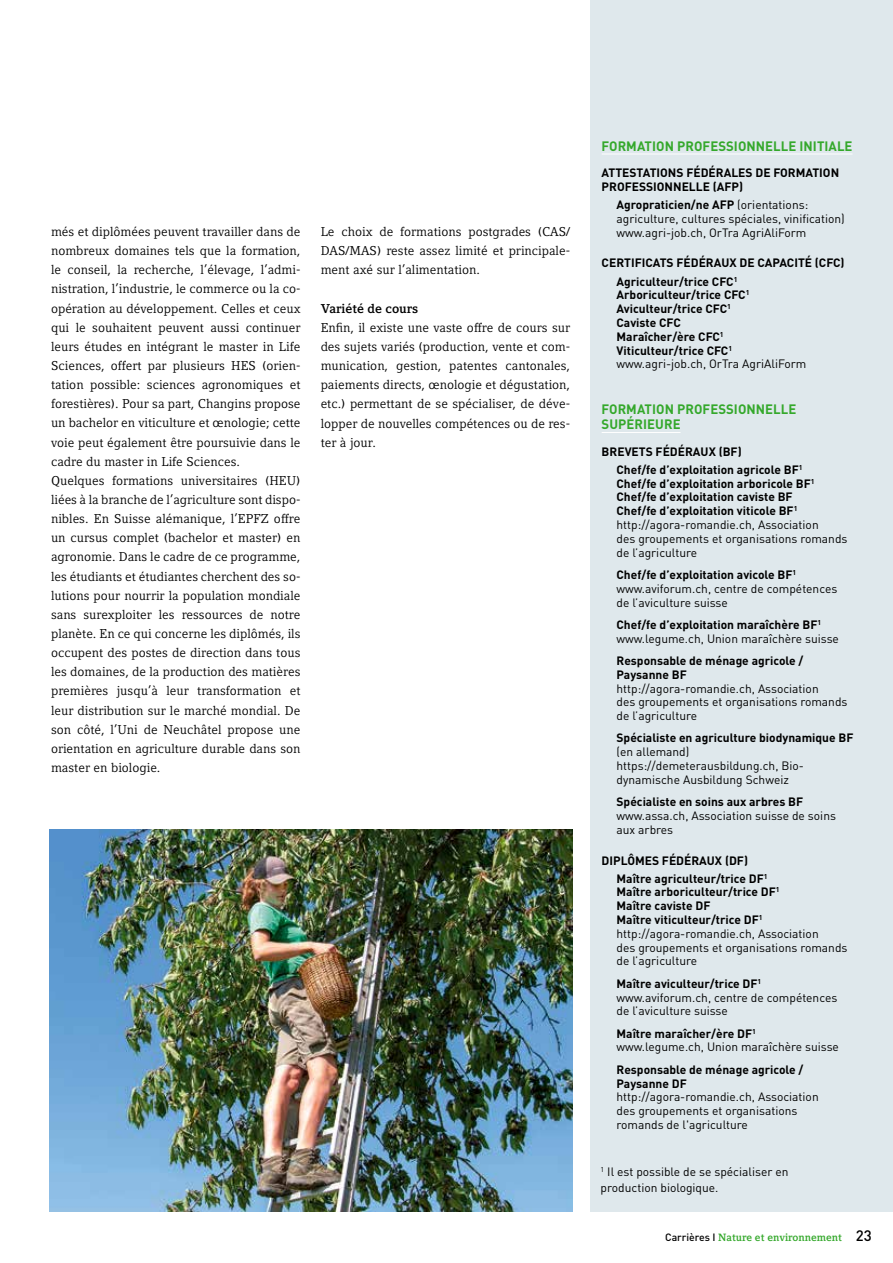
<style>
.page{position:relative;width:893px;height:1263px;background:#fff}
.page>*{position:absolute;margin:0;border:0;box-sizing:border-box;transform-origin:0 0}
.t1{font:700 13.5px/15px "DIN";letter-spacing:.005em;color:#34a82b}
.t2{font:12.75px/19.2px "Compatil Letter LT";color:#000;text-align:justify}
.t3{font:700 12.75px "Compatil Letter LT";color:#000}
.t4{font:12px/13.8px "DIN";color:#000}
.t5{font:700 12px/13.8px "DIN";color:#000}
.t6{font:700 10.5px "Compatil Letter LT";color:#34a82b}
.s1{font-weight:700}
.s2{font-weight:400}
.s3{font-family:"DIN";font-weight:500;color:#000}
.s4{font-family:"DIN";font-weight:500;font-size:15px;color:#000}
</style>
<div class="page">
<img style="left:49px;top:829px;width:523px;height:383px">
<div style="left:590px;top:0;width:303px;height:1212px;background:#dfe8ec"></div>
<hr style="left:602px;top:154px;width:250px;height:1px;background:#fff">
<hr style="left:602px;top:432px;width:78px;height:1px;background:#fff">
<p class="t2" style="left:51px;top:222px;width:251px;text-align:left">més et diplômées peuvent travailler dans de nombreux domaines tels que la formation, le conseil, la recherche, l’élevage, l’admi&shy;nistration, l’industrie, le commerce ou la co&shy;opération au développement. Celles et ceux qui le souhaitent peuvent aussi continuer leurs études en intégrant le master in Life Sciences, offert par plusieurs HES (orien&shy;tation possible: sciences agronomiques et forestières). Pour sa part, Changins propose un bachelor en viticulture et œnologie; cette voie peut également être poursuivie dans le cadre du master in Life Sciences.<br>Quelques formations universitaires (HEU) liées à la branche de l’agriculture sont dispo&shy;nibles. En Suisse alémanique, l’EPFZ offre un cursus complet (bachelor et master) en agronomie. Dans le cadre de ce programme, les étudiants et étudiantes cherchent des so&shy;lutions pour nourrir la population mondiale sans surexploiter les ressources de notre planète. En ce qui concerne les diplômés, ils occupent des postes de direction dans tous les domaines, de la production des matières premières jusqu’à leur transformation et leur distribution sur le marché mondial. De son côté, l’Uni de Neuchâtel propose une orientation en agriculture durable dans son master en biologie.</p>
<p class="t2" style="left:321px;top:222px;width:251px">Le choix de formations postgrades (CAS/ DAS/MAS) reste assez limité et principale&shy;ment axé sur l’alimentation.</p>
<p class="t3" style="left:321px;top:301px;width:99px">Variété de cours</p>
<p class="t2" style="left:321px;top:318px;width:251px">Enfin, il existe une vaste offre de cours sur des sujets variés (production, vente et com&shy;munication, gestion, patentes cantonales, paiements directs, œnologie et dégustation, etc.) permettant de se spécialiser, de déve&shy;lopper de nouvelles compétences ou de res&shy;ter à jour.</p>
<p class="t1" style="left:602px;top:138px;width:252px">FORMATION PROFESSIONNELLE INITIALE</p>
<p class="t5" style="left:602px;top:165px;width:239px">ATTESTATIONS FÉDÉRALES DE FORMATION<br>PROFESSIONNELLE (AFP)</p>
<p class="t4" style="left:616px;top:198px;width:230px"><span class="s1">Agropraticien/ne AFP</span> (orientations: agriculture, cultures spéciales, vinification) www.agri-job.ch, OrTra AgriAliForm</p>
<p class="t5" style="left:616px;top:254px;width:230px;line-height:18px;text-indent:-15px">CERTIFICATS FÉDÉRAUX DE CAPACITÉ (CFC)<br>Agriculteur/trice CFC<sup>1</sup></p>
<p class="t5" style="left:616px;top:288px;width:191px">Arboriculteur/trice CFC<sup>1<br></sup>Aviculteur/trice CFC<sup>1<br></sup>Caviste CFC<br>Maraîcher/ère CFC<sup>1<br></sup>Viticulteur/trice CFC<sup>1 </sup><span class="s2">www.agri-job.ch, OrTra AgriAliForm</span></p>
<p class="t1" style="left:602px;top:401px;width:196px">FORMATION PROFESSIONNELLE<br>SUPÉRIEURE</p>
<p class="t5" style="left:616px;top:442px;width:187px;line-height:18px;text-indent:-15px">BREVETS FÉDÉRAUX (BF)<br>Chef/fe d’exploitation agricole BF<sup>1</sup></p>
<p class="t5" style="left:616px;top:476px;width:232px">Chef/fe d’exploitation arboricole BF<sup>1<br></sup>Chef/fe d’exploitation caviste BF<br>Chef/fe d’exploitation viticole BF<sup>1 </sup><span class="s2">http://agora-romandie.ch, Association<br>des groupements et organisations romands de l’agriculture</span></p>
<p class="t4" style="left:616px;top:567px;width:222px"><span class="s1">Chef/fe d’exploitation avicole BF</span><sup>1 </sup>www.aviforum.ch, centre de compétences de l’aviculture suisse</p>
<p class="t4" style="left:616px;top:617px;width:224px"><span class="s1">Chef/fe d’exploitation maraîchère BF</span><sup>1 </sup>www.legume.ch, Union maraîchère suisse</p>
<p class="t5" style="left:616px;top:653px;width:188px">Responsable de ménage agricole /<br>Paysanne BF</p>
<p class="t4" style="left:616px;top:681px;width:232px">http://agora-romandie.ch, Association<br>des groupements et organisations romands de l’agriculture</p>
<p class="t5" style="left:616px;top:731px;width:238px">Spécialiste en agriculture biodynamique BF</p>
<p class="t4" style="left:616px;top:745px;width:189px">(en allemand) https://demeterausbildung.ch, Bio&shy;dynamische Ausbildung Schweiz</p>
<p class="t5" style="left:616px;top:794px;width:188px">Spécialiste en soins aux arbres BF</p>
<p class="t4" style="left:616px;top:808px;width:221px">www.assa.ch, Association suisse de soins aux arbres</p>
<p class="t5" style="left:616px;top:851px;width:153px;line-height:18px;text-indent:-15px">DIPLÔMES FÉDÉRAUX (DF)<br>Maître agriculteur/trice DF<sup>1</sup></p>
<p class="t4" style="left:616px;top:885px;width:232px"><span class="s1">Maître arboriculteur/trice DF</span><sup>1<br></sup><span class="s1">Maître caviste DF<br>Maître viticulteur/trice DF</span><sup>1 </sup>http://agora-romandie.ch, Association<br>des groupements et organisations romands de l’agriculture</p>
<p class="t4" style="left:616px;top:976px;width:222px"><span class="s1">Maître aviculteur/trice DF</span><sup>1 </sup>www.aviforum.ch, centre de compétences de l’aviculture suisse</p>
<p class="t4" style="left:616px;top:1026px;width:224px"><span class="s1">Maître maraîcher/ère DF</span><sup>1 </sup>www.legume.ch, Union maraîchère suisse</p>
<p class="t5" style="left:616px;top:1062px;width:188px">Responsable de ménage agricole /<br>Paysanne DF</p>
<p class="t4" style="left:616px;top:1090px;width:204px">http://agora-romandie.ch, Association des groupements et organisations romands de l'agriculture</p>
<p class="t4" style="left:601px;top:1163px;width:189px;line-height:16.5px"><sup>1</sup> Il est possible de se spécialiser en production biologique.</p>
<p class="t6" style="left:665px;top:1231px;width:208px"><span class="s3">Carrières I</span> Nature et environnement <span class="s4">23</span></p>
</div>
